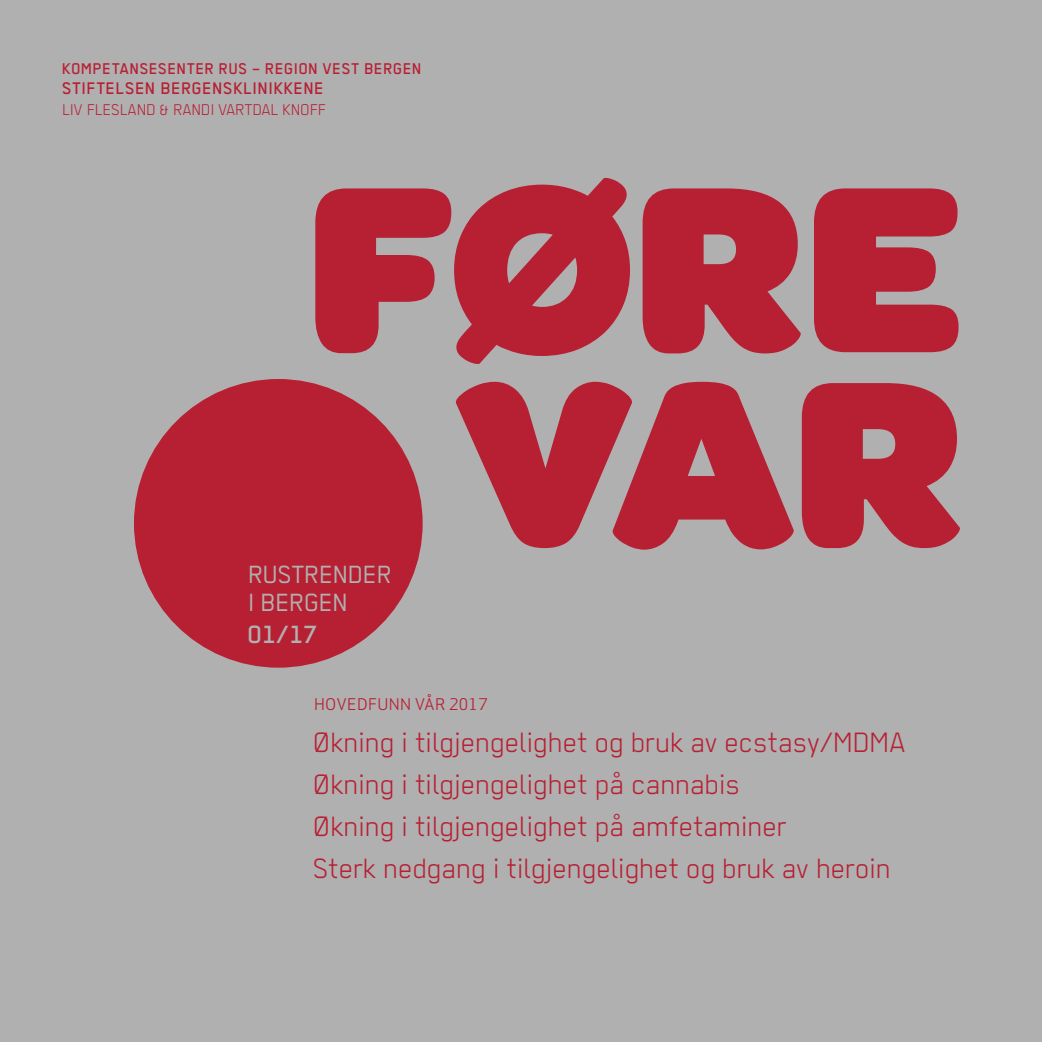
<style>
.page{position:relative;width:1042px;height:1042px;background:#b1b0b1}
.page>*{position:absolute;margin:0;border:0;box-sizing:border-box;transform-origin:0 0}
.t1{font:900 253.05px/194.6px "Omnes";color:#b72033;text-align:center}
.t2{font:300 31.5px/42px "Regular";color:#b72033}
.t3{font:28px/28px "Regular";color:#b1b0b1}
.t4{font:500 28px "Regular";color:#b1b0b1}
.t5{font:500 18.9px "Regular";letter-spacing:.02em;color:#b72033}
.t6{font:500 17.5px "Regular";letter-spacing:.02em;color:#b72033}
.t7{font:300 17.5px "Regular";color:#b72033}
.t8{font:15.75px "Apex Sans Book T";letter-spacing:.02em;color:#b72033}
</style>
<div class="page">
<div style="left:134px;top:379px;width:289px;height:289px;background:#b72033;border-radius:50%"></div>
<p class="t6" style="left:62px;top:59px;width:361px">KOMPETANSESENTER RUS – REGION VEST BERGEN</p>
<p class="t5" style="left:62px;top:77px;width:263px">STIFTELSEN BERGENSKLINIKKENE</p>
<p class="t7" style="left:62px;top:100px;width:265px">LIV FLESLAND &amp; RANDI VARTDAL KNOFF</p>
<h1 class="t1" style="left:306px;top:169px;width:659px">FØRE<br>VAR</h1>
<p class="t3" style="left:248px;top:560px;width:145px">RUSTRENDER<br>I BERGEN</p>
<p class="t4" style="left:248px;top:619px;width:72px">01/17</p>
<p class="t8" style="left:314px;top:694px;width:175px">HOVEDFUNN VÅR 2017</p>
<p class="t2" style="left:313px;top:721px;width:594px">Økning i tilgjengelighet og bruk av ecstasy/MDMA Økning i tilgjengelighet på cannabis<br>Økning i tilgjengelighet på amfetaminer<br>Sterk nedgang i tilgjengelighet og bruk av heroin</p>
</div>
